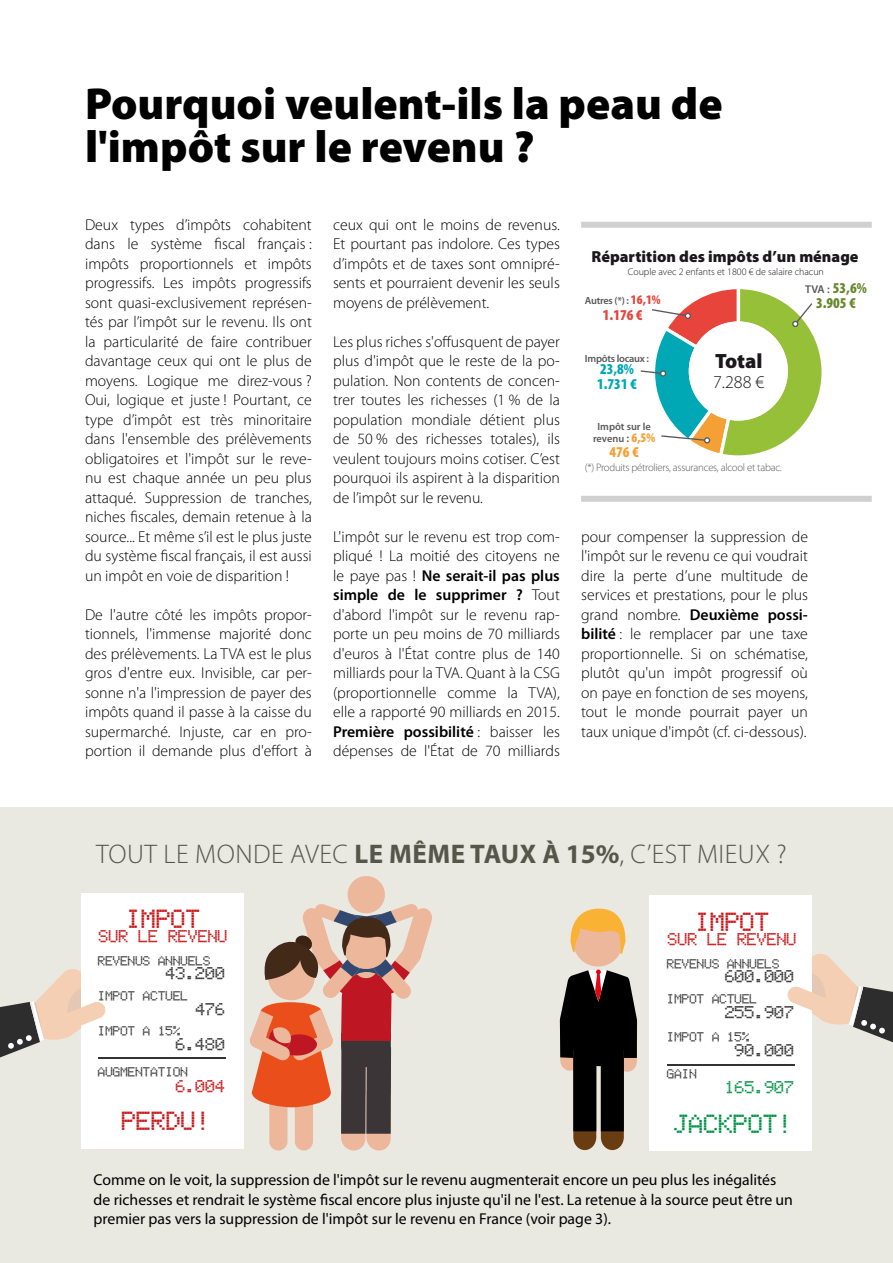
<style>
.page{position:relative;width:893px;height:1263px;background:#fff}
.page>*{position:absolute;margin:0;border:0;box-sizing:border-box;transform-origin:0 0}
.TITRE{font:900 45px/43.5px "Myriad Pro";color:#000}
.TITRE-2{font:300 27px "Myriad Pro";letter-spacing:.02em;color:#57564a}
.t1{font:24.3px "Electronic Highway Sign";color:#c91517}
.t2{font:24.3px "Electronic Highway Sign";color:#009245}
.t3{font:900 20.7px "Myriad Pro";color:#1b181c}
.t4{font:300 18.15px "Myriad Pro";color:#1b181c}
.t5{font:16.2px "Electronic Highway Sign";color:#333}
.t6{font:16.2px "Electronic Highway Sign";color:#c91517}
.t7{font:16.2px "Electronic Highway Sign";color:#009245}
.t8{font:900 16.05px "Myriad Pro";color:#1b181c}
.t9{font:300 15.75px/19.5px "Myriad Pro";color:#000;text-align:justify}
.t10{font:15.75px/19.5px "Myriad Pro";color:#000}
.t11{font:900 condensed 15.15px/14.5px "Myriad Pro";color:#68882c;text-align:center}
.t12{font:900 condensed 15.15px/14.9px "Myriad Pro";color:#00a8b5}
.t13{font:900 condensed 15.15px "Myriad Pro";color:#e7453b}
.t14{font:900 condensed 15.15px "Myriad Pro";color:#f5a035}
.t15{font:12.3px "Electronic Highway Sign";color:#333}
.t16{font:300 10.8px "Myriad Pro";letter-spacing:-.025em;color:#59595b}
.t17{font:600 10.35px "Myriad Pro";letter-spacing:-.025em;color:#59595b}
.t18{font:600 10.35px/11.2px "Myriad Pro";color:#59595b;text-align:center}
.t19{font:300 9.9px "Myriad Pro";color:#1b181c}
.s1{font-weight:600}
.s2{font-weight:600;font-stretch:normal;font-size:11.25px;color:#59595b}
.s3{font-weight:900;font-stretch:condensed;font-size:13.2px;color:#e7453b}
.s4{font-size:11.25px}
.s5{font-weight:900;font-stretch:condensed;font-size:13.2px;color:#f5a035}
.s6{font-weight:700}
</style>
<div class="page">
<div style="left:0;top:808px;width:893px;height:455px;background:#e9e8e1"></div>
<div style="left:650px;top:896px;width:162px;height:255px;background:#fff"></div>
<svg style="left:787px;top:954px;width:106px;height:88px"></svg>
<svg style="left:667px;top:1064px;width:127px;height:1px"></svg>
<div style="left:81px;top:893px;width:162px;height:255px;background:#fff"></div>
<svg style="left:0;top:969px;width:226px;height:90px"></svg>
<svg style="left:250px;top:876px;width:182px;height:275px"></svg>
<svg style="left:559px;top:909px;width:79px;height:241px"></svg>
<svg style="left:640px;top:289px;width:182px;height:167px"></svg>
<div style="left:581px;top:496px;width:291px;height:6px;background:#d0d0d0"></div>
<div style="left:581px;top:222px;width:291px;height:6px;background:#d0d0d0"></div>
<p class="TITRE" style="left:85px;top:80px;width:639px">Pourquoi veulent-ils la peau de l'impôt sur le revenu ?</p>
<p class="t9" style="left:85px;top:214px;width:228px">Deux types d’impôts cohabitent dans le système fiscal français : impôts proportionnels et impôts progressifs. Les impôts progressifs sont quasi-exclusivement représen&shy;tés par l’impôt sur le revenu. Ils ont la particularité de faire contribuer davantage ceux qui ont le plus de moyens. Logique me direz-vous ?<br>Oui, logique et juste ! Pourtant, ce type d’impôt est très minoritaire dans l'ensemble des prélèvements obligatoires et l'impôt sur le reve&shy;nu est chaque année un peu plus attaqué. Suppression de tranches, niches fiscales, demain retenue à la source... Et même s’il est le plus juste du système fiscal français, il est aussi un impôt en voie de disparition !</p>
<p class="t9" style="left:85px;top:604px;width:228px">De l'autre côté les impôts propor&shy;tionnels, l'immense majorité donc des prélèvements. La TVA est le plus gros d'entre eux. Invisible, car per&shy;sonne n'a l'impression de payer des impôts quand il passe à la caisse du supermarché. Injuste, car en pro&shy;portion il demande plus d'effort à</p>
<p class="t9" style="left:333px;top:214px;width:228px">ceux qui ont le moins de revenus.<br>Et pourtant pas indolore. Ces types d’impôts et de taxes sont omnipré&shy;sents et pourraient devenir les seuls moyens de prélèvement.</p>
<p class="t9" style="left:333px;top:331px;width:228px">Les plus riches s'offusquent de payer plus d'impôt que le reste de la po&shy;pulation. Non contents de concen&shy;trer toutes les richesses (1 % de la population mondiale détient plus de 50 % des richesses totales), ils veulent toujours moins cotiser. C’est pourquoi ils aspirent à la disparition de l’impôt sur le revenu.</p>
<p class="t9" style="left:333px;top:526px;width:228px">L'impôt sur le revenu est trop com&shy;pliqué ! La moitié des citoyens ne le paye pas ! <span class="s1">Ne serait-il pas plus simple de le supprimer ?</span> Tout d'abord l'impôt sur le revenu rap&shy;porte un peu moins de 70 milliards d'euros à l'État contre plus de 140 milliards pour la TVA. Quant à la CSG (proportionnelle comme la TVA), elle a rapporté 90 milliards en 2015.<br><span class="s1">Première possibilité</span> : baisser les dépenses de l'État de 70 milliards</p>
<p class="t9" style="left:581px;top:526px;width:228px">pour compenser la suppression de l'impôt sur le revenu ce qui voudrait dire la perte d’une multitude de services et prestations, pour le plus grand nombre. <span class="s1">Deuxième possi&shy;bilité</span> : le remplacer par une taxe proportionnelle. Si on schématise, plutôt qu'un impôt progressif où on paye en fonction de ses moyens, tout le monde pourrait payer un taux unique d'impôt (cf. ci-dessous).</p>
<p class="t8" style="left:591px;top:246px;width:269px">Répartition des impôts d’un ménage</p>
<p class="t19" style="left:628px;top:266px;width:198px">Couple avec 2 enfants et 1800 € de salaire chacun</p>
<p class="t11" style="left:805px;top:281px;width:63px"><span class="s2">TVA :</span> 53,6%<br>3.905 €</p>
<p class="t17" style="left:585px;top:294px;width:77px">Autres (*) : <span class="s3">16,1%</span></p>
<p class="t13" style="left:603px;top:305px;width:41px">1.176 €</p>
<p class="t3" style="left:715px;top:347px;width:49px">Total</p>
<p class="t4" style="left:713px;top:371px;width:53px">7.288 €</p>
<p class="t17" style="left:585px;top:351px;width:66px">Impôts locaux :</p>
<p class="t12" style="left:597px;top:361px;width:41px">23,8%<br>1.731 €</p>
<p class="t18" style="left:593px;top:421px;width:64px">Impôt sur le revenu <span class="s4">:</span> <span class="s5">6,5%</span></p>
<p class="t14" style="left:609px;top:442px;width:31px">476 €</p>
<p class="t16" style="left:585px;top:461px;width:198px">(*) Produits pétroliers, assurances, alcool et tabac.</p>
<p class="TITRE-2" style="left:96px;top:838px;width:692px">TOUT LE MONDE AVEC <span class="s6">LE MÊME TAUX À 15%</span>, C’EST MIEUX ?</p>
<p class="t1" style="left:126px;top:909px;width:76px">IMPOT</p>
<p class="t6" style="left:98px;top:929px;width:130px">SUR LE REVENU</p>
<p class="t15" style="left:98px;top:955px;width:114px">REVENUS ANNUELS</p>
<p class="t5" style="left:165px;top:966px;width:61px">43.200</p>
<p class="t15" style="left:98px;top:991px;width:92px">IMPOT ACTUEL</p>
<p class="t5" style="left:195px;top:1002px;width:31px">476</p>
<p class="t15" style="left:98px;top:1026px;width:84px">IMPOT A 15%</p>
<p class="t5" style="left:175px;top:1037px;width:51px">6.480</p>
<p class="t15" style="left:98px;top:1066px;width:92px">AUGMENTATION</p>
<p class="t6" style="left:175px;top:1079px;width:51px">6.004</p>
<p class="t1" style="left:121px;top:1110px;width:91px">PERDU!</p>
<p class="t1" style="left:695px;top:911px;width:76px">IMPOT</p>
<p class="t6" style="left:667px;top:932px;width:130px">SUR LE REVENU</p>
<p class="t15" style="left:667px;top:958px;width:114px">REVENUS ANNUELS</p>
<p class="t5" style="left:724px;top:969px;width:71px">600.000</p>
<p class="t15" style="left:667px;top:993px;width:92px">IMPOT ACTUEL</p>
<p class="t5" style="left:724px;top:1005px;width:71px">255.907</p>
<p class="t15" style="left:667px;top:1032px;width:84px">IMPOT A 15%</p>
<p class="t5" style="left:734px;top:1043px;width:61px">90.000</p>
<p class="t15" style="left:667px;top:1069px;width:32px">GAIN</p>
<p class="t7" style="left:724px;top:1080px;width:71px">165.907</p>
<p class="t2" style="left:673px;top:1113px;width:120px">JACKPOT!</p>
<p class="t10" style="left:94px;top:1170px;width:701px">Comme on le voit, la suppression de l'impôt sur le revenu augmenterait encore un peu plus les inégalités de richesses et rendrait le système fiscal encore plus injuste qu'il ne l'est. La retenue à la source peut être un premier pas vers la suppression de l'impôt sur le revenu en France (voir page 3).</p>
</div>
